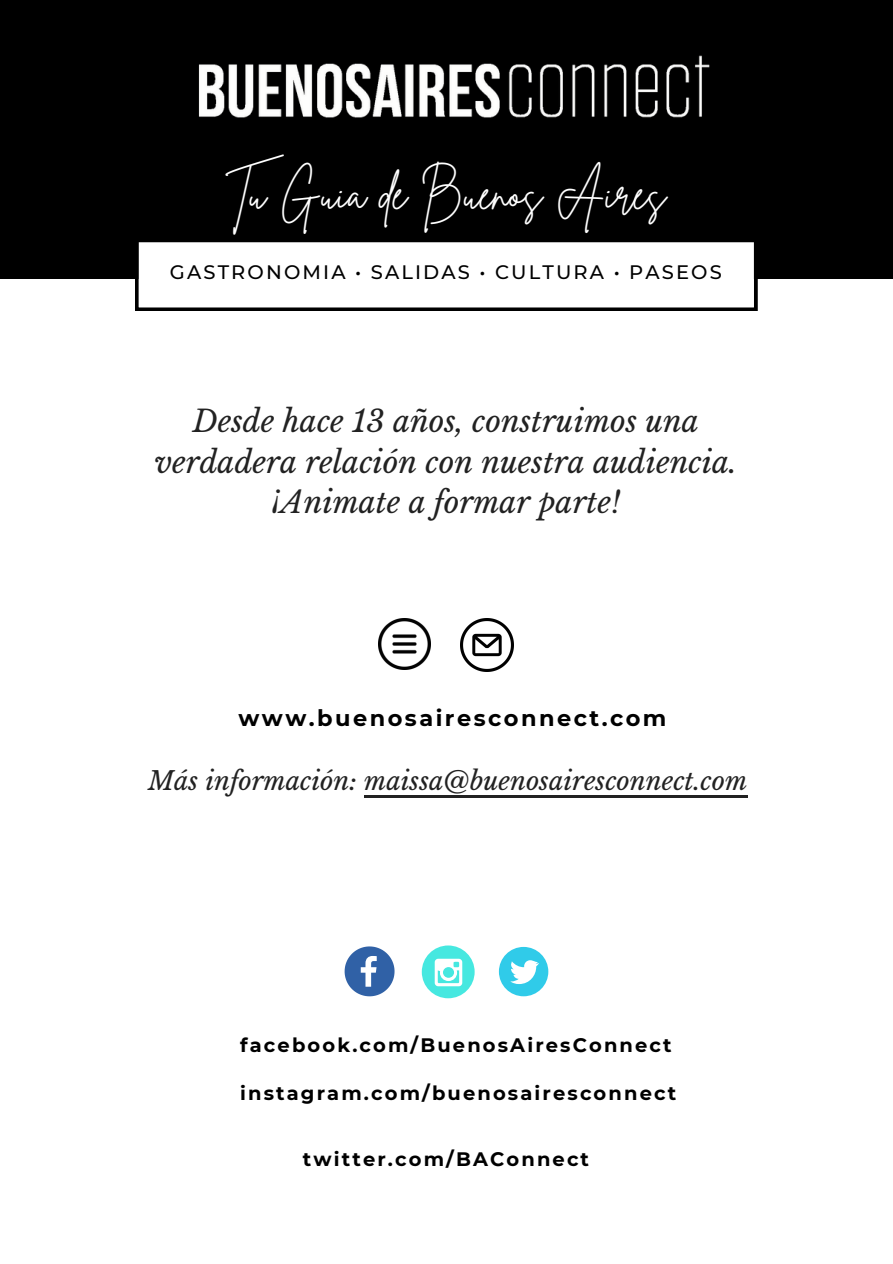
<style>
.page{position:relative;width:893px;height:1264px;background:#fff}
.page>*{position:absolute;margin:0;border:0;box-sizing:border-box;transform-origin:0 0}
.t1{font:44.85px "Brittany Signature";color:#fff}
.t2{font:italic 30px/40.5px "Libre Baskerville";color:#222;text-align:center}
.t3{font:italic 25.5px "Libre Baskerville";color:#222}
.t4{font:700 22.5px "Montserrat";letter-spacing:.11em;color:#000}
.t5{font:700 19.5px "Montserrat";letter-spacing:.11em;color:#000}
.t6{font:500 19.5px "Montserrat";letter-spacing:.11em;color:#000}
</style>
<div class="page">
<div style="left:422px;top:945px;width:52px;height:53px;background:#46e8e0;border-radius:50%"></div>
<svg style="left:434px;top:958px;width:28px;height:28px"></svg>
<svg style="left:344px;top:946px;width:50px;height:50px"></svg>
<div style="left:499px;top:946px;width:49px;height:50px;background:#30cbe9;border-radius:50%"></div>
<svg style="left:510px;top:960px;width:29px;height:24px"></svg>
<img style="left:378px;top:618px;width:52px;height:52px">
<img style="left:460px;top:618px;width:53px;height:53px">
<div style="left:0;top:0;width:892px;height:286px;background:#000"></div>
<div style="left:135px;top:238px;width:622px;height:73px;background:#fff"></div>
<img style="left:198px;top:55px;width:511px;height:63px">
<hr style="left:364px;top:795px;width:383px;height:2px;background:#222">
<p class="t1" style="left:226px;top:164px;width:441px">Tu Guia de Buenos Aires</p>
<p class="t6" style="left:170px;top:260px;width:553px">GASTRONOMIA • SALIDAS • CULTURA • PASEOS</p>
<p class="t2" style="left:155px;top:401px;width:583px">Desde hace 13 años, construimos una verdadera relación con nuestra audiencia. ¡Animate a formar parte!</p>
<p class="t4" style="left:238px;top:704px;width:429px">www.buenosairesconnect.com</p>
<p class="t3" style="left:148px;top:765px;width:600px">Más información: maissa@buenosairesconnect.com</p>
<p class="t5" style="left:240px;top:1033px;width:433px">facebook.com/BuenosAiresConnect</p>
<p class="t5" style="left:240px;top:1081px;width:437px">instagram.com/buenosairesconnect</p>
<p class="t5" style="left:303px;top:1147px;width:288px">twitter.com/BAConnect</p>
</div>
